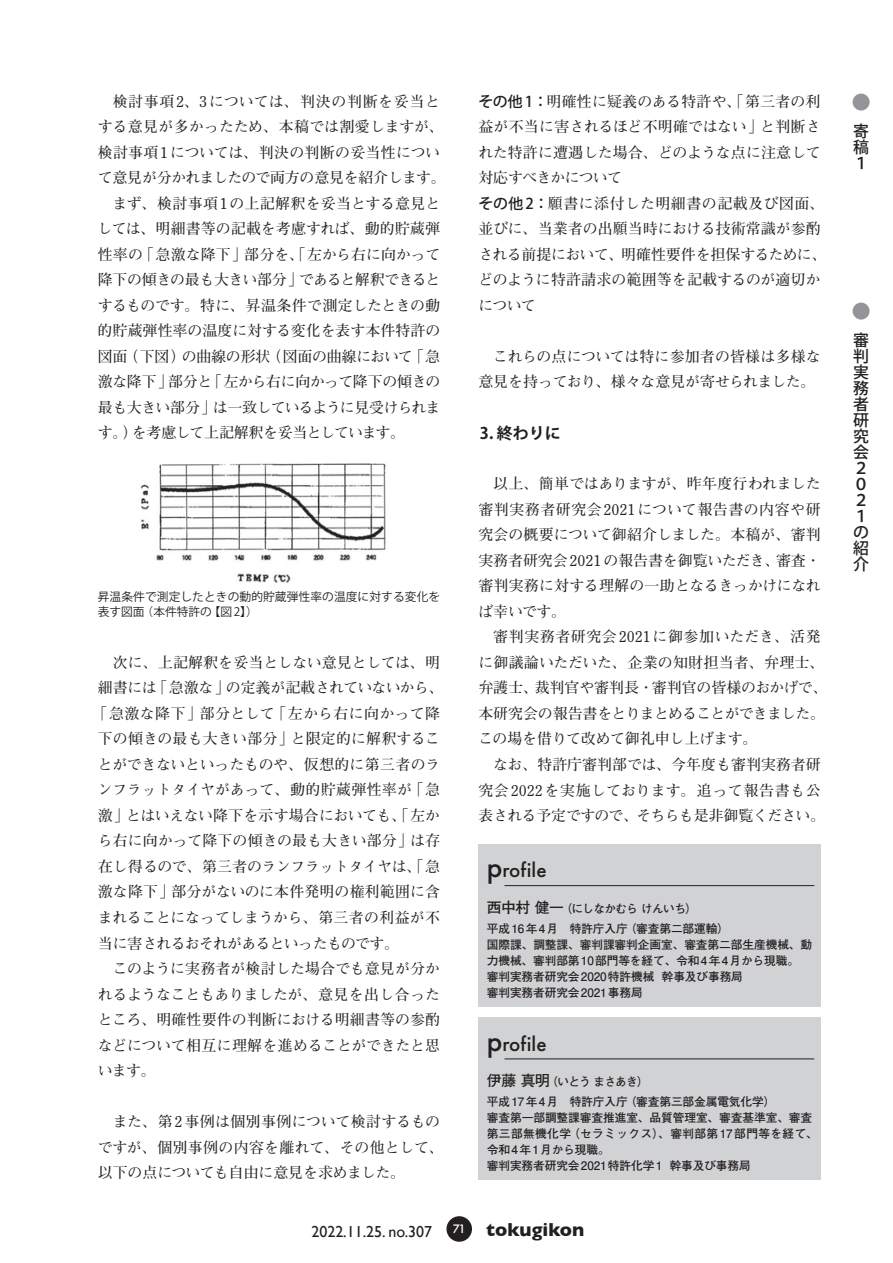
<style>
.page{position:relative;width:893px;height:1263px;background:#fff}
.page>*{position:absolute;margin:0;border:0;box-sizing:border-box;transform-origin:0 0}
.t1{font:500 21.3px "Futura PT";color:#231f20}
.t2{font:700 19.2px "Gill Sans";color:#231f20}
.t3{font:500 15.9px/15.9px "Koz Go Pro";color:#231f20;text-align:justify}
.t4{font:15.9px "Gill Sans";color:#231f20}
.t5{font:700 15.9px "Koz Go Pro";color:#231f20}
.t6{font:700 14.85px/25.5px "Futo Min A101 Pro";color:#231f20}
.t7{font:700 14.85px "Futo Min A101 Pro";letter-spacing:-.02em;color:#231f20}
.t8{font:700 14.85px "Futo Min A101 Pro";letter-spacing:-.035em;color:#231f20}
.t9{font:700 14.85px "Futo Min A101 Pro";letter-spacing:.035em;color:#231f20}
.t10{font:700 14.85px "Futo Min A101 Pro";letter-spacing:-.05em;color:#231f20}
.t11{font:700 11.7px/15.9px "Futo Go B101 Pro";letter-spacing:-.01em;color:#231f20}
.t12{font:11.7px/14.9px "Koz Go Pro";letter-spacing:.01em;color:#231f20}
.s1{font-family:"Koz Go Pro";font-weight:500}
.s2{font-size:29.7px}
.s3{font-size:14.85px}
.s4{font-family:"Futura PT";font-weight:500;font-size:12.75px;color:#fff}
</style>
<div class="page">
<div style="left:853px;top:303px;width:17px;height:17px;background:#939598;border-radius:50%"></div>
<div style="left:853px;top:94px;width:17px;height:17px;background:#939598;border-radius:50%"></div>
<div style="left:446px;top:1216px;width:26px;height:26px;background:#231f20;border-radius:50%"></div>
<div style="left:478px;top:844px;width:343px;height:163px;background:#d1d2d4"></div>
<hr style="left:504px;top:885px;width:310px;height:1px;background:#231f20">
<div style="left:478px;top:1017px;width:343px;height:163px;background:#d1d2d4"></div>
<hr style="left:504px;top:1058px;width:310px;height:1px;background:#231f20">
<img style="left:140px;top:463px;width:246px;height:120px">
<p class="t6" style="left:97px;top:86px;width:350px">　検討事項2、3については、判決の判断を妥当とする意見が多かったため、本稿では割愛しますが、検討事項1については、判決の判断の妥当性について意見が分かれましたので両方の意見を紹介します。　まず、検討事項1の上記解釈を妥当とする意見としては、明細書等の記載を考慮すれば、動的貯蔵弾性率の「急激な降下」部分を、「左から右に向かって降下の傾きの最も大きい部分」であると解釈できるとするものです。特に、昇温条件で測定したときの動的貯蔵弾性率の温度に対する変化を表す本件特許の図面（下図）の曲線の形状（図面の曲線において「急激な降下」部分と「左から右に向かって降下の傾きの最も大きい部分」は一致しているように見受けられます。）を考慮して上記解釈を妥当としています。</p>
<p class="t12" style="left:98px;top:590px;width:344px">昇温条件で測定したときの動的貯蔵弾性率の温度に対する変化を表す図面（本件特許の【図 2】）</p>
<p class="t6" style="left:98px;top:648px;width:344px">　次に、上記解釈を妥当としない意見としては、明</p>
<p class="t6" style="left:98px;top:673px;width:348px">細書には「急激な」の定義が記載されていないから、</p>
<p class="t9" style="left:92px;top:702px;width:349px">「急激な降下」部分として「左から右に向かって降</p>
<p class="t6" style="left:98px;top:724px;width:344px">下の傾きの最も大きい部分」と限定的に解釈するこ</p>
<p class="t7" style="left:98px;top:753px;width:344px">とができないといったものや、仮想的に第三者のラ</p>
<p class="t6" style="left:98px;top:775px;width:344px">ンフラットタイヤがあって、動的貯蔵弾性率が「急</p>
<p class="t6" style="left:98px;top:801px;width:344px">激」とはいえない降下を示す場合においても、「左か</p>
<p class="t6" style="left:98px;top:826px;width:344px">ら右に向かって降下の傾きの最も大きい部分」は存</p>
<p class="t8" style="left:98px;top:855px;width:344px">在し得るので、第三者のランフラットタイヤは、「急</p>
<p class="t6" style="left:98px;top:877px;width:344px">激な降下」部分がないのに本件発明の権利範囲に含</p>
<p class="t7" style="left:98px;top:906px;width:344px">まれることになってしまうから、第三者の利益が不</p>
<p class="t10" style="left:98px;top:931px;width:303px">当に害されるおそれがあるといったものです。</p>
<p class="t6" style="left:98px;top:954px;width:344px">　このように実務者が検討した場合でも意見が分か</p>
<p class="t7" style="left:98px;top:982px;width:344px">れるようなこともありましたが、意見を出し合った</p>
<p class="t6" style="left:98px;top:1005px;width:344px">ところ、明確性要件の判断における明細書等の参酌</p>
<p class="t7" style="left:98px;top:1033px;width:344px">などについて相互に理解を進めることができたと思</p>
<p class="t6" style="left:98px;top:1056px;width:60px">います。</p>
<p class="t6" style="left:98px;top:1107px;width:348px">　また、第2事例は個別事例について検討するものですが、個別事例の内容を離れて、その他として、以下の点についても自由に意見を求めました。</p>
<p class="t6" style="left:478px;top:87px;width:350px"><span class="s1">その他1：</span>明確性に疑義のある特許や、「第三者の利益が不当に害されるほど不明確ではない」と判断された特許に遭遇した場合、どのような点に注意して対応すべきかについて<br><span class="s1">その他2：</span>願書に添付した明細書の記載及び図面、並びに、当業者の出願当時における技術常識が参酌される前提において、明確性要件を担保するために、どのように特許請求の範囲等を記載するのが適切かについて</p>
<p class="t6" style="left:478px;top:342px;width:344px">　これらの点については特に参加者の皆様は多様な意見を持っており、様々な意見が寄せられました。</p>
<p class="t5" style="left:480px;top:423px;width:82px">3. 終わりに</p>
<p class="t6" style="left:478px;top:469px;width:351px">　以上、簡単ではありますが、昨年度行われました審判実務者研究会2021について報告書の内容や研究会の概要について御紹介しました。本稿が、審判実務者研究会 2021の報告書を御覧いただき、審査・審判実務に対する理解の一助となるきっかけになれば幸いです。<br>　審判実務者研究会2021に御参加いただき、活発に御議論いただいた、企業の知財担当者、弁理士、弁護士、裁判官や審判長・審判官の皆様のおかげで、本研究会の報告書をとりまとめることができました。この場を借りて改めて御礼申し上げます。<br>　なお、特許庁審判部では、今年度も審判実務者研究会2022を実施しております。追って報告書も公表される予定ですので、そちらも是非御覧ください。</p>
<h1 class="t1" style="left:487px;top:857px;width:61px"><span class="s2">p</span>rofile</h1>
<p class="t11" style="left:487px;top:896px;width:244px;line-height:20.5px"><span class="s3">西中村 健一</span>（にしなかむら けんいち）<br>平成16年4月　特許庁入庁（審査第二部運輸）</p>
<p class="t11" style="left:487px;top:935px;width:327px">国際課、調整課、審判課審判企画室、審査第二部生産機械、動力機械、審判部第10部門等を経て、令和4年4月から現職。審判実務者研究会2020特許機械 幹事及び事務局<br>審判実務者研究会2021事務局</p>
<h1 class="t1" style="left:487px;top:1031px;width:61px"><span class="s2">p</span>rofile</h1>
<p class="t11" style="left:487px;top:1069px;width:290px;line-height:20.5px"><span class="s3">伊藤 真明</span>（いとう まさあき）<br>平成17年4月　特許庁入庁（審査第三部金属電気化学）</p>
<p class="t11" style="left:487px;top:1108px;width:333px">審査第一部調整課審査推進室、品質管理室、審査基準室、審査第三部無機化学（セラミックス）、審判部第17部門等を経て、令和4年1月から現職。<br>審判実務者研究会2021特許化学1 幹事及び事務局</p>
<p class="t4" style="left:311px;top:1222px;width:122px">2022.11.25. no.307</p>
<p class="t2" style="left:453px;top:1214px;width:133px"><span class="s4">71</span> tokugikon</p>
<p class="t3" style="left:853px;top:124px;width:17px">寄稿１</p>
<p class="t3" style="left:853px;top:333px;width:17px;text-align:left">審判実務者研究会<br>２<br>０<br>２<br>１の紹介</p>
</div>
